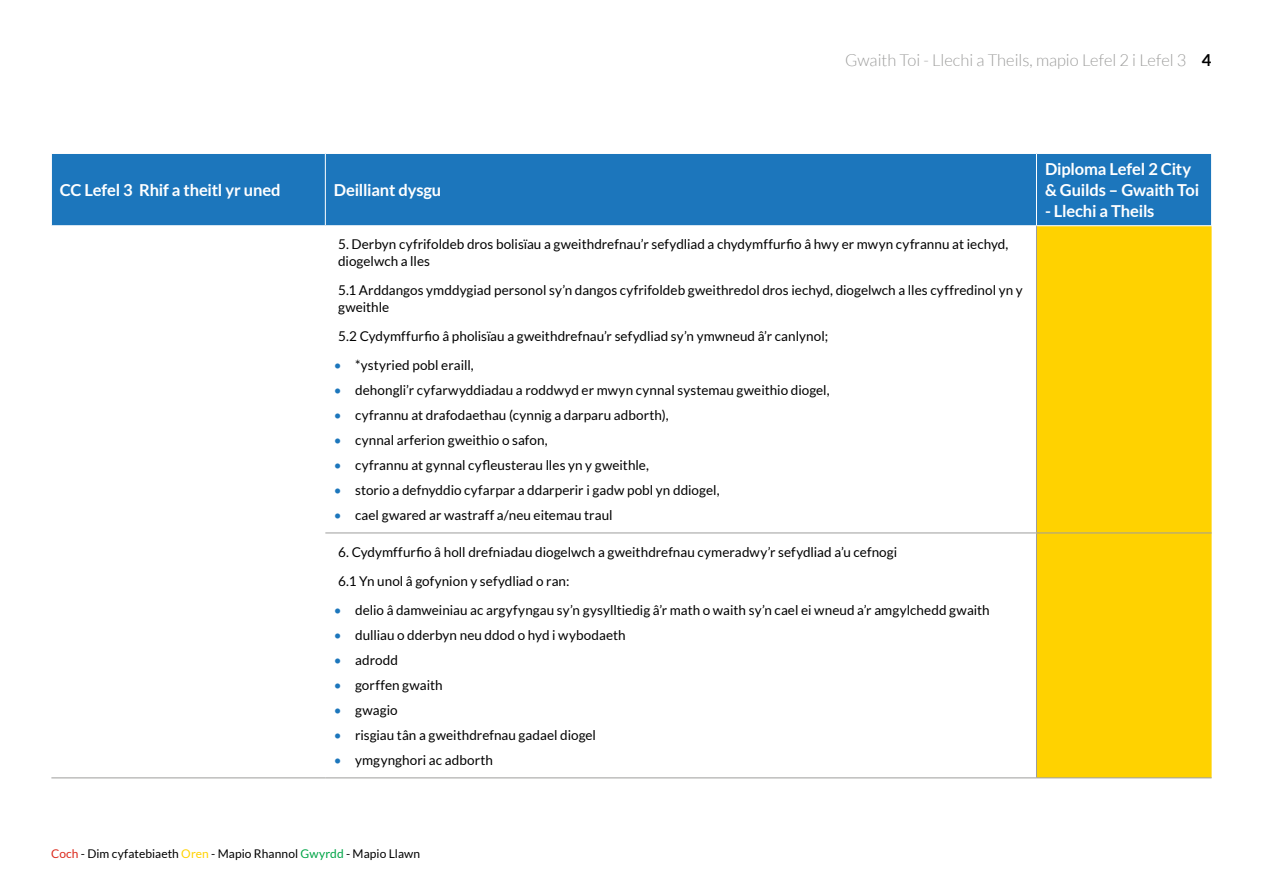
<style>
.page{position:relative;width:1263px;height:893px;background:#fff}
.page>*{position:absolute;margin:0;border:0;box-sizing:border-box;transform-origin:0 0}
.t1{font:700 16.5px/21px "Lato";letter-spacing:-.01em;color:#fff}
.t2{font:300 16.5px "Lato";color:#9d9d9c}
.t3{font:13.5px/16.5px "Lato";letter-spacing:.005em;color:#000}
.t4{font:12px "Lato";letter-spacing:.005em;color:#000}
.s1{font-weight:700;color:#000}
.s2{color:#1c76bc}
.s3{color:#db291c}
.s4{color:#ffd200}
.s5{color:#00a547}
</style>
<div class="page">
<div style="left:52px;top:154px;width:1159px;height:71px;background:#1c76bc"></div>
<div style="left:1037px;top:226px;width:174px;height:551px;background:#ffd200"></div>
<hr style="left:325px;top:533px;width:711px;height:1px;background:#9d9d9c">
<hr style="left:1036px;top:533px;width:175px;height:1px;background:#9d9d9c">
<hr style="left:325px;top:777px;width:711px;height:1px;background:#9d9d9c">
<hr style="left:1036px;top:777px;width:175px;height:1px;background:#9d9d9c">
<hr style="left:325px;top:154px;width:1px;height:71px;background:#fff">
<hr style="left:51px;top:777px;width:274px;height:1px;background:#9d9d9c">
<hr style="left:1036px;top:226px;width:1px;height:307px;background:#9d9d9c">
<hr style="left:1036px;top:533px;width:1px;height:244px;background:#9d9d9c">
<hr style="left:1036px;top:154px;width:1px;height:71px;background:#fff">
<p class="t1" style="left:60px;top:179px;width:222px">CC Lefel 3 Rhif a theitl yr uned</p>
<p class="t1" style="left:334px;top:179px;width:109px">Deilliant dysgu</p>
<p class="t2" style="left:845px;top:52px;width:368px">Gwaith Toi - Llechi a Theils, mapio Lefel 2 i Lefel 3 <span class="s1">4</span></p>
<p class="t1" style="left:1045px;top:158px;width:156px">Diploma Lefel 2 City &amp; Guilds – Gwaith Toi</p>
<p class="t1" style="left:1045px;top:200px;width:111px">- Llechi a Theils</p>
<p class="t3" style="left:338px;top:236px;width:672px">5. Derbyn cyfrifoldeb dros bolisïau a gweithdrefnau’r sefydliad a chydymffurfio â hwy er mwyn cyfrannu at iechyd, diogelwch a lles</p>
<p class="t3" style="left:338px;top:282px;width:686px">5.1 Arddangos ymddygiad personol sy’n dangos cyfrifoldeb gweithredol dros iechyd, diogelwch a lles cyffredinol yn y gweithle</p>
<p class="t3" style="left:338px;top:328px;width:491px">5.2 Cydymffurfio â pholisïau a gweithdrefnau’r sefydliad sy’n ymwneud â’r canlynol;</p>
<p class="t3" style="left:334px;top:357px;width:141px"><span class="s2">•</span> *ystyried pobl eraill,</p>
<p class="t3" style="left:334px;top:382px;width:497px"><span class="s2">•</span> dehongli’r cyfarwyddiadau a roddwyd er mwyn cynnal systemau gweithio diogel,</p>
<p class="t3" style="left:334px;top:407px;width:336px"><span class="s2">•</span> cyfrannu at drafodaethau (cynnig a darparu adborth),</p>
<p class="t3" style="left:334px;top:432px;width:215px"><span class="s2">•</span> cynnal arferion gweithio o safon,</p>
<p class="t3" style="left:334px;top:457px;width:317px"><span class="s2">•</span> cyfrannu at gynnal cyfleusterau lles yn y gweithle,</p>
<p class="t3" style="left:334px;top:482px;width:387px"><span class="s2">•</span> storio a defnyddio cyfarpar a ddarperir i gadw pobl yn ddiogel,</p>
<p class="t3" style="left:334px;top:507px;width:280px"><span class="s2">•</span> cael gwared ar wastraff a/neu eitemau traul</p>
<p class="t3" style="left:338px;top:537px;width:561px;line-height:29.2px">6. Cydymffurfio â holl drefniadau diogelwch a gweithdrefnau cymeradwy’r sefydliad a’u cefnogi<br>6.1 Yn unol â gofynion y sefydliad o ran:</p>
<p class="t3" style="left:334px;top:602px;width:657px"><span class="s2">•</span> delio â damweiniau ac argyfyngau sy’n gysylltiedig â’r math o waith sy’n cael ei wneud a’r amgylchedd gwaith</p>
<p class="t3" style="left:334px;top:627px;width:293px"><span class="s2">•</span> dulliau o dderbyn neu ddod o hyd i wybodaeth</p>
<p class="t3" style="left:334px;top:652px;width:66px"><span class="s2">•</span> adrodd</p>
<p class="t3" style="left:334px;top:677px;width:110px"><span class="s2">•</span> gorffen gwaith</p>
<p class="t3" style="left:334px;top:702px;width:65px"><span class="s2">•</span> gwagio</p>
<p class="t3" style="left:334px;top:727px;width:264px"><span class="s2">•</span> risgiau tân a gweithdrefnau gadael diogel</p>
<p class="t3" style="left:334px;top:752px;width:161px"><span class="s2">•</span> ymgynghori ac adborth</p>
<p class="t4" style="left:51px;top:847px;width:371px"><span class="s3">Coch</span> - Dim cyfatebiaeth <span class="s4">Oren</span> - Mapio Rhannol <span class="s5">Gwyrdd</span> - Mapio Llawn</p>
</div>
